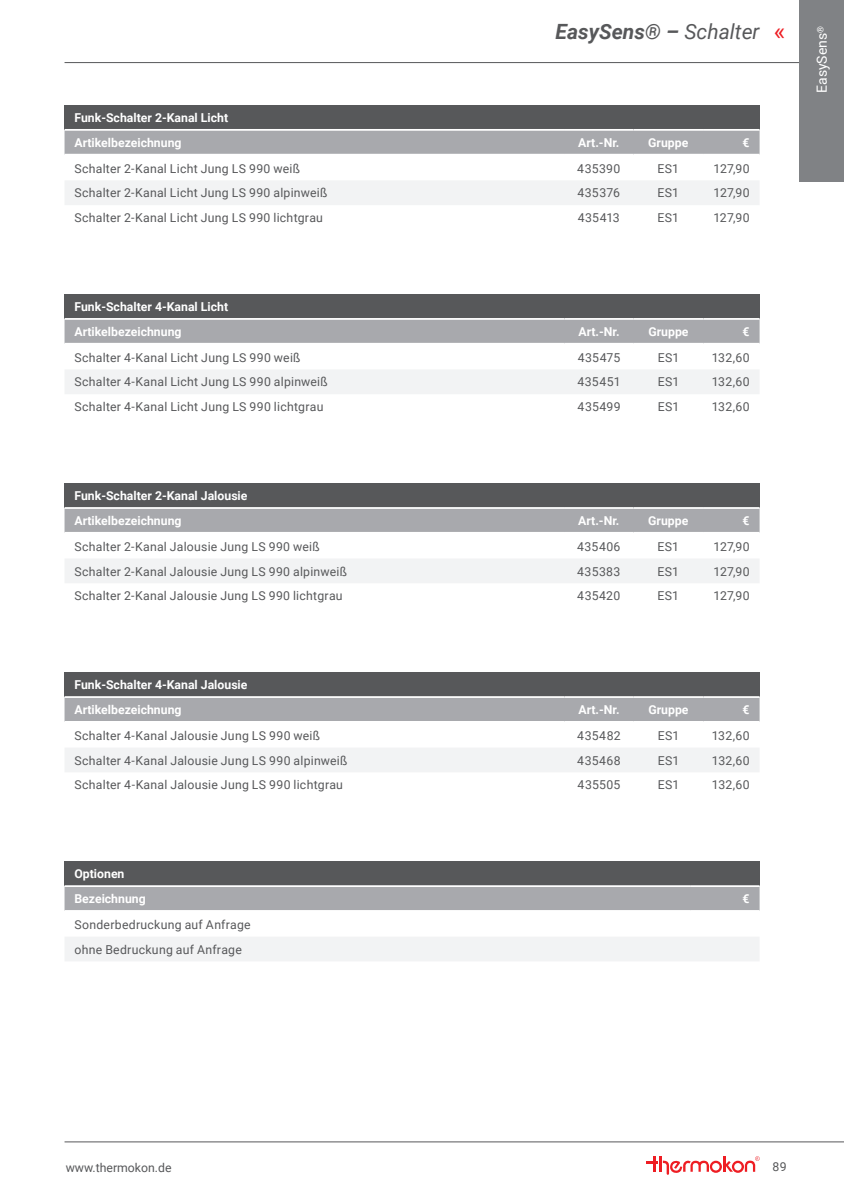
<style>
.page{position:relative;width:844px;height:1191px;background:#fff}
.page>*{position:absolute;margin:0;border:0;box-sizing:border-box;transform-origin:0 0}
.t1{font:24.5px "Roboto";color:#ee1d23}
.t2{font:italic 700 21px "Roboto";color:#57585a}
.t3{font:14px "Roboto";color:#fff}
.t4{font:12.25px/24.8px "Roboto";letter-spacing:.02em;color:#57585a}
.t5{font:700 12.25px/24.8px "Roboto";color:#fff}
.t6{font:12.25px "Roboto";color:#57585a}
.s1{font-weight:400}
</style>
<div class="page">
<hr style="left:64px;top:62px;width:779px;height:1px;background:#57585a">
<hr style="left:64px;top:1141px;width:779px;height:1px;background:#57585a">
<svg style="left:646px;top:1156px;width:113px;height:18px"></svg>
<div style="left:799px;top:0;width:44px;height:181px;background:#808285"></div>
<div style="left:64px;top:105px;width:695px;height:25px;background:#57585a"></div>
<div style="left:64px;top:131px;width:695px;height:23px;background:#a8a9ad"></div>
<div style="left:65px;top:181px;width:694px;height:24px;background:#f2f3f4"></div>
<hr style="left:64px;top:129px;width:500px;height:2px;background:#fff">
<hr style="left:564px;top:129px;width:69px;height:2px;background:#fff">
<hr style="left:633px;top:129px;width:69px;height:2px;background:#fff">
<hr style="left:702px;top:129px;width:57px;height:2px;background:#fff">
<div style="left:64px;top:294px;width:695px;height:25px;background:#57585a"></div>
<div style="left:64px;top:320px;width:695px;height:23px;background:#a8a9ad"></div>
<div style="left:65px;top:370px;width:694px;height:24px;background:#f2f3f4"></div>
<hr style="left:64px;top:318px;width:500px;height:2px;background:#fff">
<hr style="left:564px;top:318px;width:69px;height:2px;background:#fff">
<hr style="left:633px;top:318px;width:70px;height:2px;background:#fff">
<hr style="left:703px;top:318px;width:56px;height:2px;background:#fff">
<div style="left:64px;top:483px;width:695px;height:25px;background:#57585a"></div>
<div style="left:64px;top:509px;width:695px;height:23px;background:#a8a9ad"></div>
<div style="left:65px;top:559px;width:694px;height:24px;background:#f2f3f4"></div>
<hr style="left:64px;top:507px;width:500px;height:2px;background:#fff">
<hr style="left:564px;top:507px;width:69px;height:2px;background:#fff">
<hr style="left:633px;top:507px;width:69px;height:2px;background:#fff">
<hr style="left:702px;top:507px;width:57px;height:2px;background:#fff">
<div style="left:64px;top:672px;width:695px;height:25px;background:#57585a"></div>
<div style="left:64px;top:698px;width:695px;height:23px;background:#a8a9ad"></div>
<div style="left:65px;top:748px;width:694px;height:24px;background:#f2f3f4"></div>
<hr style="left:64px;top:696px;width:500px;height:2px;background:#fff">
<hr style="left:564px;top:696px;width:69px;height:2px;background:#fff">
<hr style="left:633px;top:696px;width:70px;height:2px;background:#fff">
<hr style="left:703px;top:696px;width:56px;height:2px;background:#fff">
<div style="left:64px;top:861px;width:695px;height:25px;background:#57585a"></div>
<div style="left:64px;top:887px;width:695px;height:23px;background:#a8a9ad"></div>
<div style="left:65px;top:937px;width:694px;height:24px;background:#f2f3f4"></div>
<hr style="left:64px;top:885px;width:626px;height:2px;background:#fff">
<hr style="left:690px;top:885px;width:69px;height:2px;background:#fff">
<p class="t5" style="left:74px;top:105px;width:155px">Funk-Schalter 2-Kanal Licht<br>Artikelbezeichnung</p>
<h2 class="t2" style="left:555px;top:17px;width:205px">EasySens® – <span class="s1">Schalter</span></h2>
<p class="t5" style="left:578px;top:130px;width:43px">Art.-Nr.</p>
<p class="t5" style="left:648px;top:130px;width:42px">Gruppe</p>
<p class="t5" style="left:742px;top:130px;width:9px">€</p>
<p class="t4" style="left:74px;top:155px;width:227px">Schalter 2-Kanal Licht Jung LS 990 weiß</p>
<p class="t4" style="left:577px;top:155px;width:45px">435390</p>
<p class="t4" style="left:657px;top:155px;width:23px">ES1</p>
<p class="t4" style="left:713px;top:155px;width:38px">127,90</p>
<p class="t4" style="left:74px;top:180px;width:254px">Schalter 2-Kanal Licht Jung LS 990 alpinweiß</p>
<p class="t4" style="left:577px;top:180px;width:44px">435376</p>
<p class="t4" style="left:657px;top:180px;width:23px">ES1</p>
<p class="t4" style="left:713px;top:180px;width:38px">127,90</p>
<p class="t4" style="left:74px;top:205px;width:250px">Schalter 2-Kanal Licht Jung LS 990 lichtgrau</p>
<p class="t4" style="left:577px;top:205px;width:43px">435413</p>
<p class="t4" style="left:657px;top:205px;width:23px">ES1</p>
<p class="t4" style="left:713px;top:205px;width:38px">127,90</p>
<h1 class="t1" style="left:773px;top:14px;width:13px">«</h1>
<p class="t3" style="left:811px;top:93px;width:68px;rotate:-90deg">EasySens<sup>®</sup></p>
<p class="t5" style="left:74px;top:294px;width:155px">Funk-Schalter 4-Kanal Licht<br>Artikelbezeichnung</p>
<p class="t5" style="left:578px;top:319px;width:43px">Art.-Nr.</p>
<p class="t5" style="left:648px;top:319px;width:42px">Gruppe</p>
<p class="t5" style="left:742px;top:319px;width:9px">€</p>
<p class="t4" style="left:74px;top:344px;width:227px">Schalter 4-Kanal Licht Jung LS 990 weiß</p>
<p class="t4" style="left:577px;top:344px;width:44px">435475</p>
<p class="t4" style="left:657px;top:344px;width:23px">ES1</p>
<p class="t4" style="left:711px;top:344px;width:39px">132,60</p>
<p class="t4" style="left:74px;top:369px;width:255px">Schalter 4-Kanal Licht Jung LS 990 alpinweiß</p>
<p class="t4" style="left:577px;top:369px;width:45px">435451</p>
<p class="t4" style="left:657px;top:369px;width:23px">ES1</p>
<p class="t4" style="left:711px;top:369px;width:39px">132,60</p>
<p class="t4" style="left:74px;top:394px;width:250px">Schalter 4-Kanal Licht Jung LS 990 lichtgrau</p>
<p class="t4" style="left:577px;top:394px;width:44px">435499</p>
<p class="t4" style="left:657px;top:394px;width:23px">ES1</p>
<p class="t4" style="left:711px;top:394px;width:39px">132,60</p>
<p class="t5" style="left:74px;top:483px;width:174px">Funk-Schalter 2-Kanal Jalousie<br>Artikelbezeichnung</p>
<p class="t5" style="left:578px;top:508px;width:43px">Art.-Nr.</p>
<p class="t5" style="left:648px;top:508px;width:42px">Gruppe</p>
<p class="t5" style="left:742px;top:508px;width:9px">€</p>
<p class="t4" style="left:74px;top:533px;width:247px">Schalter 2-Kanal Jalousie Jung LS 990 weiß</p>
<p class="t4" style="left:577px;top:533px;width:45px">435406</p>
<p class="t4" style="left:657px;top:533px;width:23px">ES1</p>
<p class="t4" style="left:713px;top:533px;width:38px">127,90</p>
<p class="t4" style="left:74px;top:558px;width:274px">Schalter 2-Kanal Jalousie Jung LS 990 alpinweiß</p>
<p class="t4" style="left:577px;top:558px;width:45px">435383</p>
<p class="t4" style="left:657px;top:558px;width:23px">ES1</p>
<p class="t4" style="left:713px;top:558px;width:38px">127,90</p>
<p class="t4" style="left:74px;top:583px;width:269px">Schalter 2-Kanal Jalousie Jung LS 990 lichtgrau</p>
<p class="t4" style="left:577px;top:583px;width:44px">435420</p>
<p class="t4" style="left:657px;top:583px;width:23px">ES1</p>
<p class="t4" style="left:713px;top:583px;width:38px">127,90</p>
<p class="t5" style="left:74px;top:672px;width:174px">Funk-Schalter 4-Kanal Jalousie<br>Artikelbezeichnung</p>
<p class="t5" style="left:578px;top:697px;width:43px">Art.-Nr.</p>
<p class="t5" style="left:648px;top:697px;width:42px">Gruppe</p>
<p class="t5" style="left:742px;top:697px;width:9px">€</p>
<p class="t4" style="left:74px;top:722px;width:247px">Schalter 4-Kanal Jalousie Jung LS 990 weiß</p>
<p class="t4" style="left:577px;top:722px;width:45px">435482</p>
<p class="t4" style="left:657px;top:722px;width:23px">ES1</p>
<p class="t4" style="left:711px;top:722px;width:39px">132,60</p>
<p class="t4" style="left:74px;top:747px;width:274px">Schalter 4-Kanal Jalousie Jung LS 990 alpinweiß</p>
<p class="t4" style="left:577px;top:747px;width:45px">435468</p>
<p class="t4" style="left:657px;top:747px;width:23px">ES1</p>
<p class="t4" style="left:711px;top:747px;width:39px">132,60</p>
<p class="t4" style="left:74px;top:772px;width:270px">Schalter 4-Kanal Jalousie Jung LS 990 lichtgrau</p>
<p class="t4" style="left:577px;top:772px;width:44px">435505</p>
<p class="t4" style="left:657px;top:772px;width:23px">ES1</p>
<p class="t4" style="left:711px;top:772px;width:39px">132,60</p>
<p class="t5" style="left:74px;top:861px;width:73px">Optionen<br>Bezeichnung</p>
<p class="t4" style="left:74px;top:911px;width:178px">Sonderbedruckung auf Anfrage ohne Bedruckung auf Anfrage</p>
<p class="t5" style="left:742px;top:886px;width:9px">€</p>
<p class="t6" style="left:66px;top:1159px;width:107px">www.thermokon.de</p>
<p class="t4" style="left:772px;top:1153px;width:16px">89</p>
</div>
